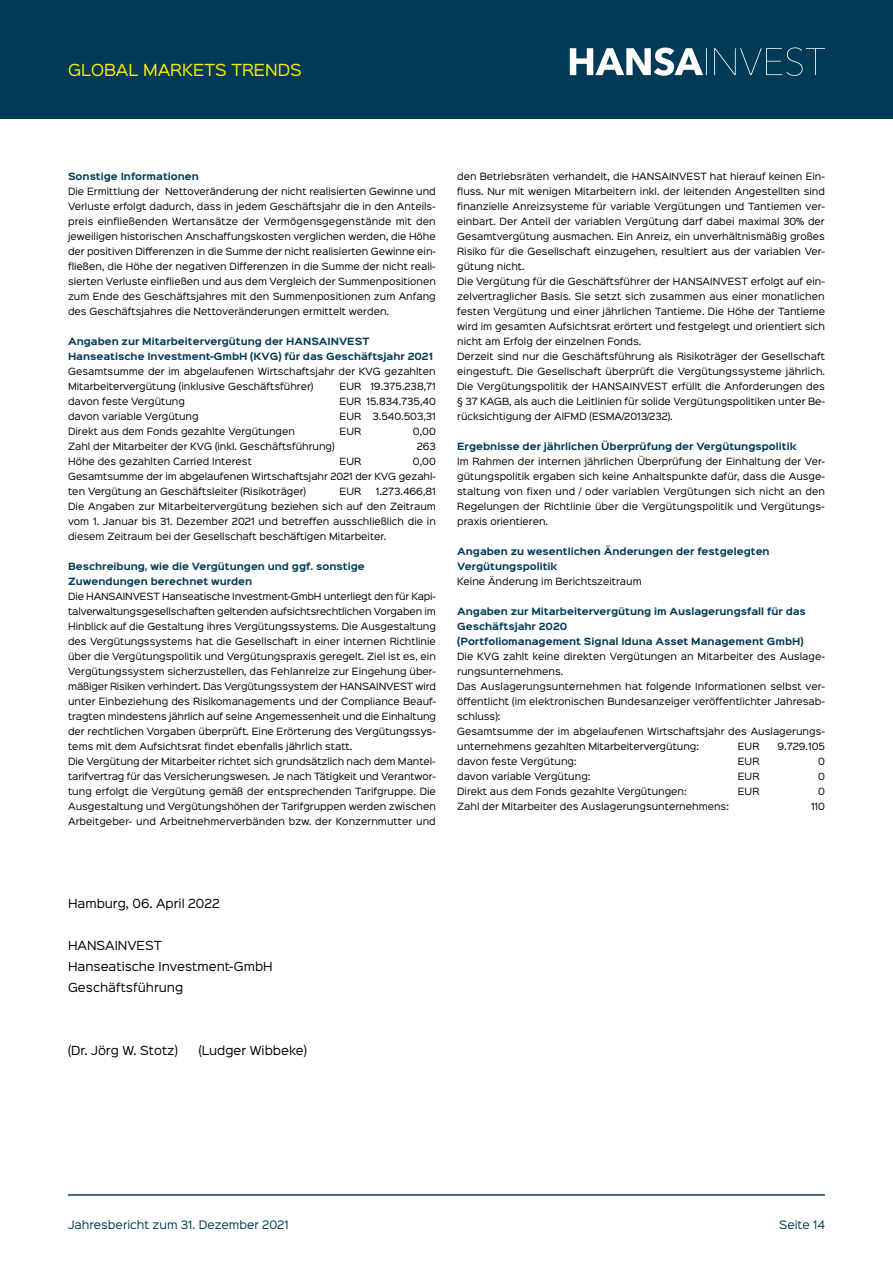
<style>
.page{position:relative;width:893px;height:1263px;background:#fff}
.page>*{position:absolute;margin:0;border:0;box-sizing:border-box;transform-origin:0 0}
.t1{font:15px "Sinkin Sans 400";color:#ffed00}
.t2{font:11.25px/21px "Sinkin Sans 400";color:#000}
.t3{font:10.5px "Sinkin Sans 400";color:#003a56}
.t4{font:9px/15px "Sinkin Sans 400";color:#000;text-align:justify}
.t5{font:700 9px/15px "Sinkin Sans 700";color:#003a56}
</style>
<div class="page">
<div style="left:0;top:0;width:893px;height:119px;background:#003a56"></div>
<svg style="left:570px;top:47px;width:255px;height:29px"></svg>
<hr style="left:68px;top:1194px;width:757px;height:2px;background:#003a56">
<h1 class="t1" style="left:68px;top:57px;width:235px">GLOBAL MARKETS TRENDS</h1>
<p class="t5" style="left:68px;top:169px;width:132px">Sonstige Informationen</p>
<p class="t4" style="left:68px;top:183px;width:370px">Die Ermittlung der Nettoveränderung der nicht realisierten Gewinne und Verluste erfolgt dadurch, dass in jedem Geschäftsjahr die in den Anteils&shy;preis einfließenden Wertansätze der Vermögensgegenstände mit den jeweiligen historischen Anschaffungskosten verglichen werden, die Höhe der positiven Differenzen in die Summe der nicht realisierten Gewinne ein&shy;fließen, die Höhe der negativen Differenzen in die Summe der nicht reali&shy;sierten Verluste einfließen und aus dem Vergleich der Summenpositionen zum Ende des Geschäftsjahres mit den Summenpositionen zum Anfang des Geschäftsjahres die Nettoveränderungen ermittelt werden.</p>
<p class="t5" style="left:68px;top:334px;width:366px">Angaben zur Mitarbeitervergütung der HANSAINVEST<br>Hanseatische Investment-GmbH (KVG) für das Geschäftsjahr 2021</p>
<p class="t4" style="left:68px;top:363px;width:369px">Gesamtsumme der im abgelaufenen Wirtschaftsjahr der KVG gezahlten<br>Mitarbeitervergütung (inklusive Geschäftsführer)</p>
<p class="t4" style="left:340px;top:378px;width:98px">EUR 19.375.238,71</p>
<p class="t4" style="left:68px;top:393px;width:118px">davon feste Vergütung</p>
<p class="t4" style="left:340px;top:393px;width:98px">EUR 15.834.735,40</p>
<p class="t4" style="left:68px;top:408px;width:132px">davon variable Vergütung</p>
<p class="t4" style="left:340px;top:408px;width:23px">EUR</p>
<p class="t4" style="left:373px;top:408px;width:65px">3.540.503,31</p>
<p class="t4" style="left:68px;top:423px;width:228px">Direkt aus dem Fonds gezahlte Vergütungen</p>
<p class="t4" style="left:340px;top:423px;width:23px">EUR</p>
<p class="t4" style="left:413px;top:423px;width:24px">0,00</p>
<p class="t4" style="left:68px;top:438px;width:268px">Zahl der Mitarbeiter der KVG (inkl. Geschäftsführung)</p>
<p class="t4" style="left:417px;top:438px;width:21px">263</p>
<p class="t4" style="left:68px;top:453px;width:185px">Höhe des gezahlten Carried Interest</p>
<p class="t4" style="left:340px;top:453px;width:23px">EUR</p>
<p class="t4" style="left:68px;top:453px;width:369px;text-indent:345px">0,00<br>Gesamtsumme der im abgelaufenen Wirtschaftsjahr 2021 der KVG gezahl&shy;ten Vergütung an Geschäftsleiter (Risikoträger)</p>
<p class="t4" style="left:68px;top:483px;width:369px;text-indent:308px">1.273.466,81<br>Die Angaben zur Mitarbeitervergütung beziehen sich auf den Zeitraum vom 1. Januar bis 31. Dezember 2021 und betreffen ausschließlich die in diesem Zeitraum bei der Gesellschaft beschäftigen Mitarbeiter.</p>
<p class="t5" style="left:68px;top:559px;width:298px">Beschreibung, wie die Vergütungen und ggf. sonstige<br>Zuwendungen berechnet wurden</p>
<p class="t4" style="left:68px;top:588px;width:369px;text-align:left">Die HANSAINVEST Hanseatische Investment-GmbH unterliegt den für Kapi&shy;talverwaltungsgesellschaften geltenden aufsichtsrechtlichen Vorgaben im Hinblick auf die Gestaltung ihres Vergütungssystems. Die Ausgestaltung des Vergütungssystems hat die Gesellschaft in einer internen Richtlinie über die Vergütungspolitik und Vergütungspraxis geregelt. Ziel ist es, ein Vergütungssystem sicherzustellen, das Fehlanreize zur Eingehung über&shy;mäßiger Risiken verhindert. Das Vergütungssystem der HANSAINVEST wird unter Einbeziehung des Risikomanagements und der Compliance Beauf&shy;tragten mindestens jährlich auf seine Angemessenheit und die Einhaltung der rechtlichen Vorgaben überprüft. Eine Erörterung des Vergütungssys&shy;tems mit dem Aufsichtsrat findet ebenfalls jährlich statt.<br>Die Vergütung der Mitarbeiter richtet sich grundsätzlich nach dem Mantel&shy;tarifvertrag für das Versicherungswesen. Je nach Tätigkeit und Verantwor&shy;tung erfolgt die Vergütung gemäß der entsprechenden Tarifgruppe. Die Ausgestaltung und Vergütungshöhen der Tarifgruppen werden zwischen Arbeitgeber- und Arbeitnehmerverbänden bzw. der Konzernmutter und</p>
<p class="t4" style="left:340px;top:483px;width:23px">EUR</p>
<p class="t4" style="left:457px;top:168px;width:369px;text-align:left">den Betriebsräten verhandelt, die HANSAINVEST hat hierauf keinen Ein&shy;fluss. Nur mit wenigen Mitarbeitern inkl. der leitenden Angestellten sind finanzielle Anreizsysteme für variable Vergütungen und Tantiemen ver&shy;einbart. Der Anteil der variablen Vergütung darf dabei maximal 30% der Gesamtvergütung ausmachen. Ein Anreiz, ein unverhältnismäßig großes Risiko für die Gesellschaft einzugehen, resultiert aus der variablen Ver&shy;gütung nicht.<br>Die Vergütung für die Geschäftsführer der HANSAINVEST erfolgt auf ein&shy;zelvertraglicher Basis. Sie setzt sich zusammen aus einer monatlichen festen Vergütung und einer jährlichen Tantieme. Die Höhe der Tantieme wird im gesamten Aufsichtsrat erörtert und festgelegt und orientiert sich nicht am Erfolg der einzelnen Fonds.<br>Derzeit sind nur die Geschäftsführung als Risikoträger der Gesellschaft eingestuft. Die Gesellschaft überprüft die Vergütungssysteme jährlich.<br>Die Vergütungspolitik der HANSAINVEST erfüllt die Anforderungen des § 37 KAGB, als auch die Leitlinien für solide Vergütungspolitiken unter Be&shy;rücksichtigung der AIFMD (ESMA/2013/232).</p>
<p class="t5" style="left:457px;top:439px;width:341px">Ergebnisse der jährlichen Überprüfung der Vergütungspolitik</p>
<p class="t4" style="left:457px;top:453px;width:369px">Im Rahmen der internen jährlichen Überprüfung der Einhaltung der Ver&shy;gütungspolitik ergaben sich keine Anhaltspunkte dafür, dass die Ausge&shy;staltung von fixen und / oder variablen Vergütungen sich nicht an den Regelungen der Richtlinie über die Vergütungspolitik und Vergütungs&shy;praxis orientieren.</p>
<p class="t5" style="left:457px;top:544px;width:314px">Angaben zu wesentlichen Änderungen der festgelegten<br>Vergütungspolitik</p>
<p class="t4" style="left:457px;top:573px;width:186px">Keine Änderung im Berichtszeitraum</p>
<p class="t5" style="left:457px;top:604px;width:350px">Angaben zur Mitarbeitervergütung im Auslagerungsfall für das<br>Geschäftsjahr 2020<br>(Portfoliomanagement Signal Iduna Asset Management GmbH)</p>
<p class="t4" style="left:457px;top:648px;width:369px;text-align:left">Die KVG zahlt keine direkten Vergütungen an Mitarbeiter des Auslage&shy;rungsunternehmens.<br>Das Auslagerungsunternehmen hat folgende Informationen selbst ver&shy;öffentlicht (im elektronischen Bundesanzeiger veröffentlichter Jahresab&shy;schluss):<br>Gesamtsumme der im abgelaufenen Wirtschaftsjahr des Auslagerungs&shy;unternehmens gezahlten Mitarbeitervergütung:</p>
<p class="t4" style="left:738px;top:738px;width:23px">EUR</p>
<p class="t4" style="left:777px;top:738px;width:49px">9.729.105</p>
<p class="t4" style="left:457px;top:753px;width:121px">davon feste Vergütung:</p>
<p class="t4" style="left:738px;top:753px;width:23px">EUR</p>
<p class="t4" style="left:818px;top:753px;width:8px">0</p>
<p class="t4" style="left:457px;top:768px;width:135px">davon variable Vergütung:</p>
<p class="t4" style="left:738px;top:768px;width:23px">EUR</p>
<p class="t4" style="left:818px;top:768px;width:8px">0</p>
<p class="t4" style="left:457px;top:783px;width:231px">Direkt aus dem Fonds gezahlte Vergütungen:</p>
<p class="t4" style="left:738px;top:783px;width:23px">EUR</p>
<p class="t4" style="left:818px;top:783px;width:8px">0</p>
<p class="t4" style="left:457px;top:798px;width:273px">Zahl der Mitarbeiter des Auslagerungsunternehmens:</p>
<p class="t4" style="left:811px;top:798px;width:16px">110</p>
<p class="t2" style="left:68px;top:892px;width:153px">Hamburg, 06. April 2022</p>
<p class="t2" style="left:68px;top:934px;width:206px">HANSAINVEST<br>Hanseatische Investment-GmbH<br>Geschäftsführung</p>
<p class="t2" style="left:68px;top:1039px;width:111px">(Dr. Jörg W. Stotz)</p>
<p class="t2" style="left:199px;top:1039px;width:110px">(Ludger Wibbeke)</p>
<p class="t3" style="left:68px;top:1216px;width:222px">Jahresbericht zum 31. Dezember 2021</p>
<p class="t3" style="left:779px;top:1216px;width:47px">Seite 14</p>
</div>
